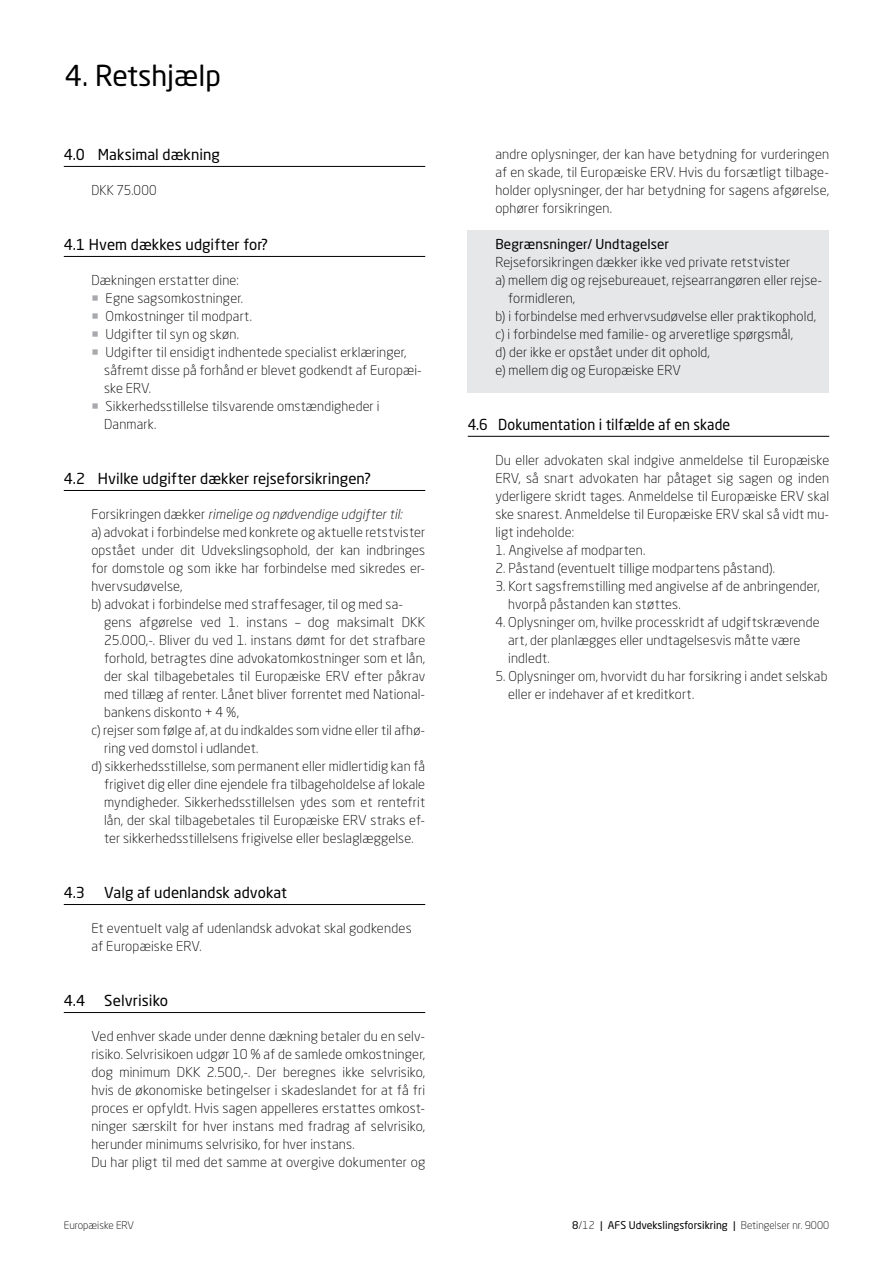
<style>
.page{position:relative;width:893px;height:1263px;background:#fff}
.page>*{position:absolute;margin:0;border:0;box-sizing:border-box;transform-origin:0 0}
.t1{font:28.5px "Neo Sans W1 G";color:#000}
.t2{font:15px "Neo Sans W1 G";color:#000}
.t3{font:15px "Neo Sans W1 G";color:#000;scale:.95 1}
.t4{font:300 13.5px/18px "Neo Sans W1 G";letter-spacing:.01em;color:#000}
.t5{font:italic 300 13.5px "Neo Sans Pro";letter-spacing:.01em;color:#000}
.t6{font:13.5px "Neo Sans W1 G";letter-spacing:.01em;color:#000}
.t7{font:300 13.5px "Neo Sans W1 G";letter-spacing:.01em;color:#000;scale:.96 1}
.t8{font:10.5px "Neo Sans W1 G";color:#000}
.t9{font:300 10.5px "Neo Sans W1 G";color:#000}
.s1{color:#a7a9ac}
.s2{font-family:"Neo Sans W1 G";font-style:normal}
.s3{font-weight:300}
</style>
<div class="page">
<div style="left:468px;top:231px;width:361px;height:162px;background:#e6e7e8"></div>
<hr style="left:64px;top:166px;width:361px;height:1px;background:#000">
<hr style="left:64px;top:256px;width:361px;height:1px;background:#000">
<hr style="left:64px;top:490px;width:361px;height:1px;background:#000">
<hr style="left:64px;top:904px;width:361px;height:1px;background:#000">
<hr style="left:64px;top:1012px;width:361px;height:1px;background:#000">
<hr style="left:468px;top:436px;width:361px;height:1px;background:#000">
<h1 class="t1" style="left:65px;top:58px;width:158px">4. Retshjælp</h1>
<p class="t2" style="left:64px;top:145px;width:158px">4.0 Maksimal dækning</p>
<p class="t7" style="left:91px;top:181px;width:69px">DKK 75.000</p>
<p class="t2" style="left:64px;top:235px;width:206px">4.1 Hvem dækkes udgifter for?</p>
<p class="t4" style="left:91px;top:271px;width:149px">Dækningen erstatter dine:</p>
<p class="t4" style="left:91px;top:289px;width:153px"><span class="s1">○</span> Egne sagsomkostninger.</p>
<p class="t4" style="left:91px;top:307px;width:162px"><span class="s1">○</span> Omkostninger til modpart.</p>
<p class="t4" style="left:91px;top:325px;width:149px"><span class="s1">○</span> Udgifter til syn og skøn.</p>
<p class="t4" style="left:104px;top:343px;width:319px;text-indent:-13px"><span class="s1">○</span> Udgifter til ensidigt indhentede specialist erklæringer, såfremt disse på forhånd er blevet godkendt af Europæi&shy;ske ERV.</p>
<p class="t4" style="left:104px;top:397px;width:277px;text-indent:-13px"><span class="s1">○</span> Sikkerhedsstillelse tilsvarende omstændigheder i<br>Danmark.</p>
<p class="t2" style="left:64px;top:469px;width:309px">4.2 Hvilke udgifter dækker rejseforsikringen?</p>
<p class="t5" style="left:91px;top:506px;width:312px"><span class="s2">Forsikringen dækker</span> rimelige og nødvendige udgifter til:</p>
<p class="t4" style="left:91px;top:523px;width:335px">a) advokat i forbindelse med konkrete og aktuelle retstvister opstået under dit Udvekslingsophold, der kan indbringes for domstole og som ikke har forbindelse med sikredes er&shy;hvervsudøvelse,<br>b) advokat i forbindelse med straffesager, til og med sa-</p>
<p class="t4" style="left:104px;top:613px;width:322px">gens afgørelse ved 1. instans – dog maksimalt DKK</p>
<p class="t4" style="left:104px;top:631px;width:323px">25.000,-. Bliver du ved 1. instans dømt for det strafbare</p>
<p class="t4" style="left:104px;top:649px;width:323px">forhold, betragtes dine advokatomkostninger som et lån,</p>
<p class="t4" style="left:104px;top:667px;width:323px">der skal tilbagebetales til Europæiske ERV efter påkrav</p>
<p class="t4" style="left:104px;top:685px;width:323px">med tillæg af renter. Lånet bliver forrentet med National-</p>
<p class="t4" style="left:104px;top:703px;width:136px">bankens diskonto + 4 %,</p>
<p class="t4" style="left:91px;top:721px;width:335px">c) rejser som følge af, at du indkaldes som vidne eller til afhø-</p>
<p class="t4" style="left:104px;top:739px;width:156px">ring ved domstol i udlandet.</p>
<p class="t4" style="left:91px;top:756px;width:335px">d) sikkerhedsstillelse, som permanent eller midlertidig kan få</p>
<p class="t4" style="left:104px;top:774px;width:323px">frigivet dig eller dine ejendele fra tilbageholdelse af lokale</p>
<p class="t4" style="left:104px;top:792px;width:323px">myndigheder. Sikkerhedsstillelsen ydes som et rentefrit</p>
<p class="t4" style="left:104px;top:810px;width:323px">lån, der skal tilbagebetales til Europæiske ERV straks ef-</p>
<p class="t4" style="left:104px;top:828px;width:311px">ter sikkerhedsstillelsens frigivelse eller beslaglæggelse.</p>
<p class="t2" style="left:64px;top:883px;width:23px">4.3</p>
<p class="t2" style="left:104px;top:883px;width:184px">Valg af udenlandsk advokat</p>
<p class="t4" style="left:91px;top:919px;width:322px">Et eventuelt valg af udenlandsk advokat skal godkendes af Europæiske ERV.</p>
<p class="t2" style="left:64px;top:991px;width:23px">4.4</p>
<p class="t2" style="left:104px;top:991px;width:66px">Selvrisiko</p>
<p class="t4" style="left:91px;top:1027px;width:335px">Ved enhver skade under denne dækning betaler du en selv&shy;risiko. Selvrisikoen udgør 10 % af de samlede omkostninger, dog minimum DKK 2.500,-. Der beregnes ikke selvrisiko, hvis de økonomiske betingelser i skadeslandet for at få fri proces er opfyldt. Hvis sagen appelleres erstattes omkost&shy;ninger særskilt for hver instans med fradrag af selvrisiko, herunder minimums selvrisiko, for hver instans.<br>Du har pligt til med det samme at overgive dokumenter og</p>
<p class="t4" style="left:495px;top:144px;width:335px;text-align:justify">andre oplysninger, der kan have betydning for vurderingen af en skade, til Europæiske ERV. Hvis du forsætligt tilbage&shy;holder oplysninger, der har betydning for sagens afgørelse, ophører forsikringen.</p>
<p class="t6" style="left:495px;top:235px;width:175px">Begrænsninger/ Undtagelser</p>
<p class="t4" style="left:495px;top:252px;width:297px">Rejseforsikringen dækker ikke ved private retstvister</p>
<p class="t4" style="left:495px;top:270px;width:328px">a) mellem dig og rejsebureauet, rejsearrangøren eller rejse-</p>
<p class="t4" style="left:508px;top:288px;width:69px">formidleren,</p>
<p class="t4" style="left:495px;top:306px;width:322px">b) i forbindelse med erhvervsudøvelse eller praktikophold,</p>
<p class="t4" style="left:495px;top:324px;width:299px">c) i forbindelse med familie- og arveretlige spørgsmål,</p>
<p class="t4" style="left:495px;top:342px;width:216px">d) der ikke er opstået under dit ophold,</p>
<p class="t4" style="left:495px;top:360px;width:187px">e) mellem dig og Europæiske ERV</p>
<p class="t3" style="left:468px;top:415px;width:278px">4.6 Dokumentation i tilfælde af en skade</p>
<p class="t4" style="left:495px;top:450px;width:335px;text-align:justify">Du eller advokaten skal indgive anmeldelse til Europæiske ERV, så snart advokaten har påtaget sig sagen og inden yderligere skridt tages. Anmeldelse til Europæiske ERV skal ske snarest. Anmeldelse til Europæiske ERV skal så vidt mu&shy;ligt indeholde:</p>
<p class="t4" style="left:495px;top:540px;width:152px">1. Angivelse af modparten.</p>
<p class="t4" style="left:495px;top:558px;width:281px">2. Påstand (eventuelt tillige modpartens påstand).</p>
<p class="t4" style="left:508px;top:576px;width:313px;text-indent:-13px">3. Kort sagsfremstilling med angivelse af de anbringender, hvorpå påstanden kan støttes.</p>
<p class="t4" style="left:508px;top:612px;width:313px;text-indent:-13px">4. Oplysninger om, hvilke processkridt af udgiftskrævende art, der planlægges eller undtagelsesvis måtte være indledt.</p>
<p class="t4" style="left:508px;top:666px;width:321px;text-indent:-13px">5. Oplysninger om, hvorvidt du har forsikring i andet selskab eller er indehaver af et kreditkort.</p>
<p class="t9" style="left:64px;top:1219px;width:72px">Europæiske ERV</p>
<p class="t8" style="left:572px;top:1219px;width:259px">8<span class="s3">/12</span> | AFS Udvekslingsforsikring | <span class="s3">Betingelser nr. 9000</span></p>
</div>
